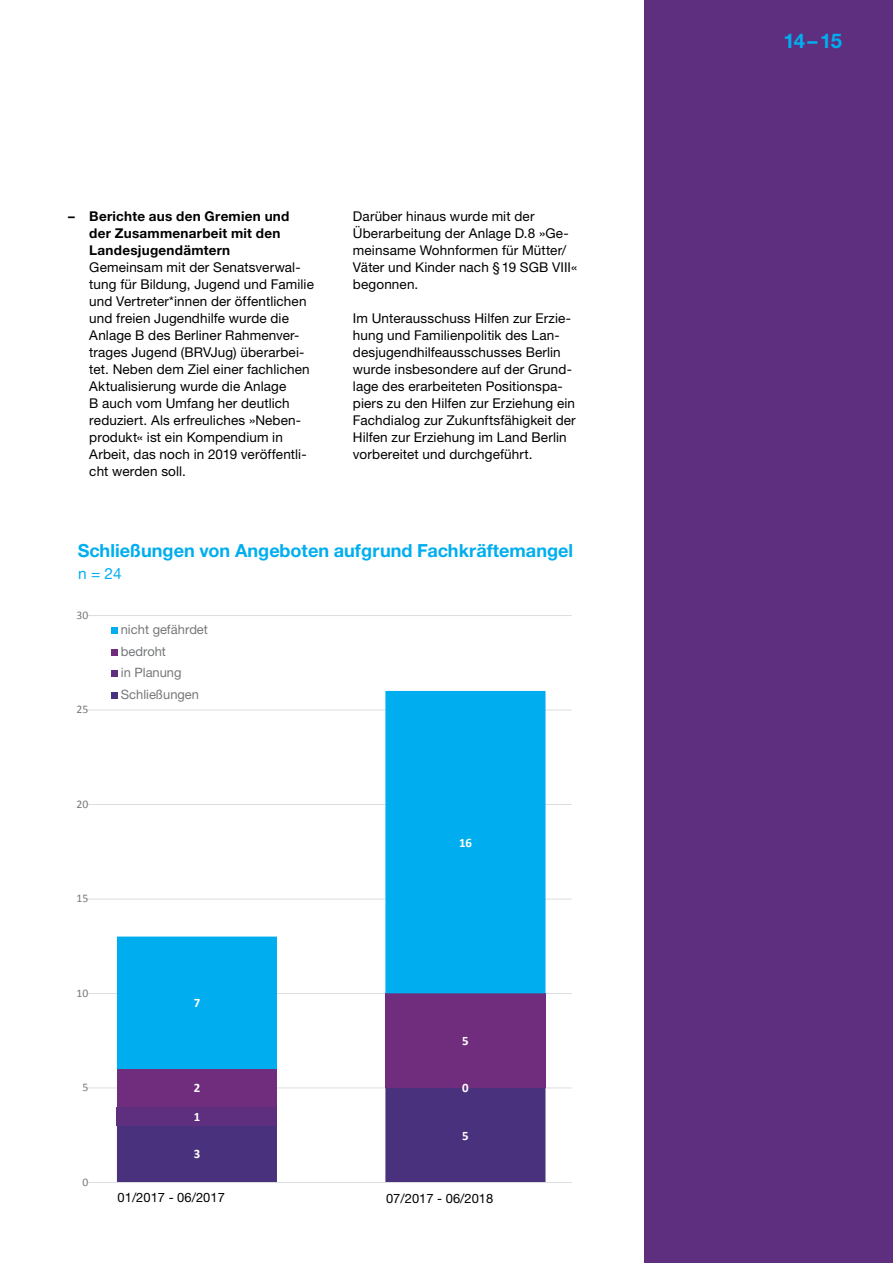
<style>
.page{position:relative;width:893px;height:1263px;background:#fff}
.page>*{position:absolute;margin:0;border:0;box-sizing:border-box;transform-origin:0 0}
.t1{font:700 20.25px "Helvetica Neue LT Pro";color:#00aeef}
.t2{font:700 18.15px "Helvetica Neue LT Pro";color:#00aeef}
.t3{font:15.45px "Helvetica Neue LT Pro";color:#00aeef}
.t4{font:13.5px/17px "Helvetica Neue LT Pro";letter-spacing:.01em;color:#000}
.t5{font:700 13.5px/17px "Helvetica Neue LT Pro";letter-spacing:.02em;color:#000}
.t6{font:12.9px/21.8px "Helvetica Neue LT Pro";color:#77787b}
.t7{font:12.9px "Helvetica Neue LT Pro";color:#000}
.t8{font:700 12.9px "Calibri";color:#fff}
.t9{font:11.7px "Calibri";color:#77787b}
</style>
<div class="page">
<div style="left:644px;top:0;width:249px;height:1263px;background:#5e2f7e"></div>
<hr style="left:87px;top:1087px;width:485px;height:1px;background:#dcddde">
<hr style="left:87px;top:993px;width:485px;height:1px;background:#dcddde">
<hr style="left:87px;top:899px;width:485px;height:1px;background:#dcddde">
<hr style="left:87px;top:804px;width:485px;height:1px;background:#dcddde">
<hr style="left:87px;top:710px;width:485px;height:1px;background:#dcddde">
<hr style="left:87px;top:615px;width:485px;height:1px;background:#dcddde">
<svg style="left:117px;top:1088px;width:428px;height:94px"></svg>
<div style="left:117px;top:1107px;width:160px;height:18px;background:#5e2f7e"></div>
<div style="left:117px;top:1069px;width:160px;height:38px;background:#712d7d"></div>
<div style="left:385px;top:993px;width:160px;height:95px;background:#712d7d"></div>
<svg style="left:117px;top:691px;width:428px;height:378px"></svg>
<hr style="left:87px;top:1182px;width:485px;height:1px;background:#dcddde">
<svg style="left:112px;top:627px;width:6px;height:6px"></svg>
<svg style="left:112px;top:649px;width:6px;height:6px"></svg>
<svg style="left:112px;top:671px;width:6px;height:6px"></svg>
<svg style="left:112px;top:693px;width:6px;height:6px"></svg>
<p class="t5" style="left:89px;top:207px;width:202px;text-indent:-21px">– Berichte aus den Gremien und der Zusammenarbeit mit den<br>Landesjugendämtern</p>
<p class="t4" style="left:89px;top:259px;width:226px">Gemeinsam mit der Senatsverwal&shy;tung für Bildung, Jugend und Familie und Vertreter*innen der öffentlichen und freien Jugendhilfe wurde die Anlage B des Berliner Rahmenver&shy;trages Jugend (BRVJug) überarbei&shy;tet. Neben dem Ziel einer fachlichen Aktualisierung wurde die Anlage<br>B auch vom Umfang her deutlich reduziert. Als erfreuliches »Neben&shy;produkt« ist ein Kompendium in Arbeit, das noch in 2019 veröffentli&shy;cht werden soll.</p>
<p class="t4" style="left:353px;top:208px;width:226px">Darüber hinaus wurde mit der<br>Überarbeitung der Anlage D.8 »Ge&shy;meinsame Wohnformen für Mütter/<br>Väter und Kinder nach §19 SGB VIII« begonnen.</p>
<p class="t4" style="left:353px;top:310px;width:224px">Im Unterausschuss Hilfen zur Erzie&shy;hung und Familienpolitik des Lan&shy;desjugendhilfeausschusses Berlin wurde insbesondere auf der Grund&shy;lage des erarbeiteten Positionspa&shy;piers zu den Hilfen zur Erziehung ein Fachdialog zur Zukunftsfähigkeit der Hilfen zur Erziehung im Land Berlin vorbereitet und durchgeführt.</p>
<h2 class="t2" style="left:78px;top:539px;width:497px">Schließungen von Angeboten aufgrund Fachkräftemangel</h2>
<p class="t3" style="left:78px;top:564px;width:45px">n = 24</p>
<p class="t9" style="left:77px;top:608px;width:13px">30</p>
<p class="t9" style="left:77px;top:702px;width:13px">25</p>
<p class="t6" style="left:121px;top:618px;width:89px">nicht gefährdet bedroht<br>in Planung<br>Schließungen</p>
<p class="t9" style="left:77px;top:797px;width:13px">20</p>
<p class="t9" style="left:77px;top:891px;width:13px">15</p>
<p class="t8" style="left:459px;top:834px;width:15px">16</p>
<p class="t9" style="left:77px;top:986px;width:13px">10</p>
<p class="t9" style="left:82px;top:1080px;width:7px">5</p>
<p class="t9" style="left:82px;top:1175px;width:7px">0</p>
<p class="t8" style="left:194px;top:995px;width:8px">7</p>
<p class="t8" style="left:462px;top:1033px;width:8px">5</p>
<p class="t8" style="left:194px;top:1080px;width:8px">2</p>
<p class="t8" style="left:462px;top:1080px;width:8px">0</p>
<p class="t8" style="left:194px;top:1108px;width:8px">1</p>
<p class="t8" style="left:194px;top:1146px;width:8px">3</p>
<p class="t8" style="left:462px;top:1127px;width:8px">5</p>
<p class="t7" style="left:118px;top:1189px;width:109px">01/2017 - 06/2017</p>
<p class="t7" style="left:386px;top:1190px;width:109px">07/2017 - 06/2018</p>
<h1 class="t1" style="left:784px;top:28px;width:60px">14–15</h1>
</div>
